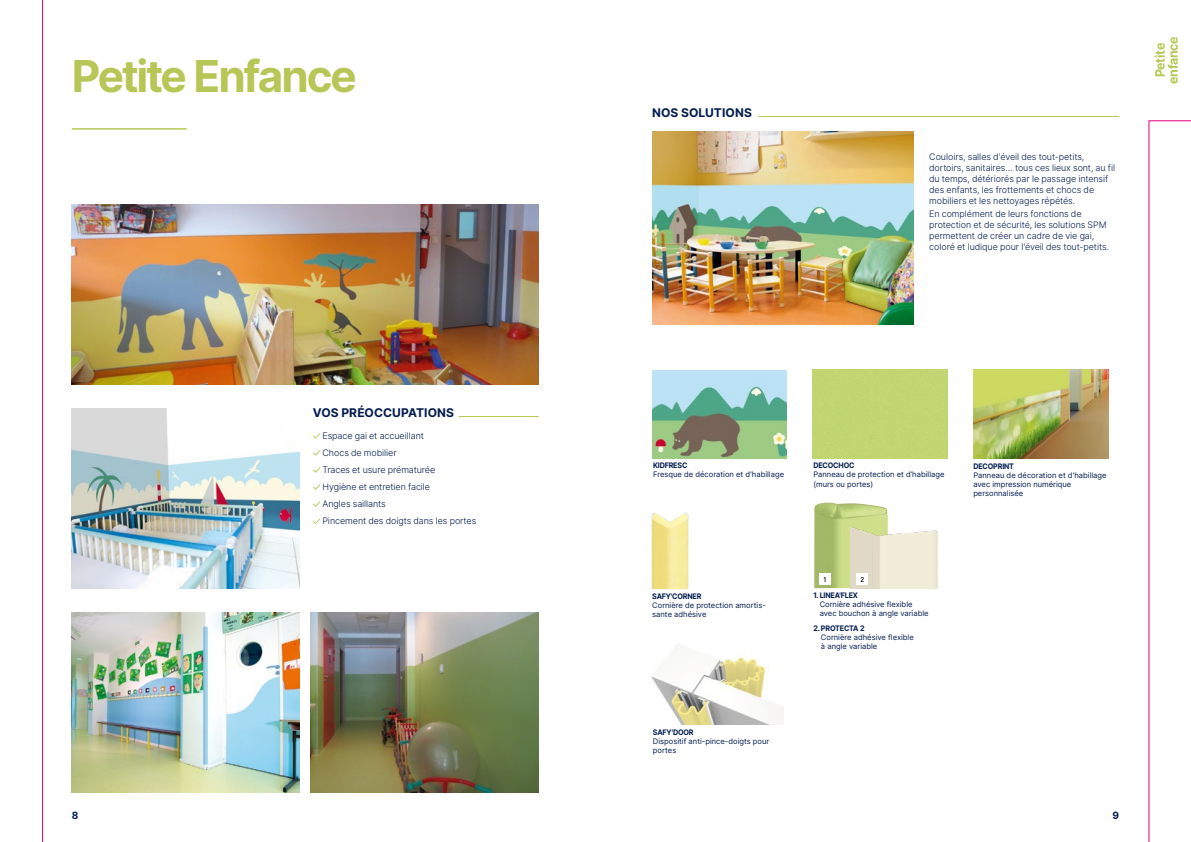
<style>
.page{position:relative;width:1191px;height:842px;background:#fff}
.page>*{position:absolute;margin:0;border:0;box-sizing:border-box;transform-origin:0 0}
.t1{font:700 44px "Inter";letter-spacing:-.05em;color:#b7c757}
.t2{font:700 13px/12.9px "Inter";letter-spacing:-.015em;color:#b7c757;text-align:center;scale:.95 1}
.t3{font:700 12px "Inter";color:#021c4f}
.t4{font:700 10px "Inter";color:#021c4f}
.t5{font:9px/10.8px "Inter Light BETA";letter-spacing:-.01em;color:#021c4f}
.t6{font:300 9px/17.1px "Inter";letter-spacing:-.01em;color:#021c4f}
.t7{font:7.6px/9.1px "Inter";color:#021c4f}
.t8{font:700 7.6px "Inter";letter-spacing:-.02em;color:#021c4f;scale:.94 1}
.t9{font:500 7px "DIN Pro";color:#000}
</style>
<div class="page">
<img style="left:651px;top:512px;width:38px;height:76px">
<img style="left:973px;top:370px;width:135px;height:88px">
<img style="left:652px;top:371px;width:135px;height:87px">
<img style="left:814px;top:502px;width:74px;height:86px">
<img style="left:851px;top:522px;width:87px;height:66px">
<img style="left:651px;top:647px;width:133px;height:78px">
<div style="left:819px;top:574px;width:11px;height:11px;background:#fff"></div>
<div style="left:856px;top:574px;width:12px;height:11px;background:#fff"></div>
<img style="left:72px;top:204px;width:467px;height:180px">
<img style="left:72px;top:408px;width:228px;height:180px">
<svg style="left:313px;top:433px;width:7px;height:6px"></svg>
<svg style="left:313px;top:450px;width:7px;height:6px"></svg>
<svg style="left:313px;top:467px;width:7px;height:6px"></svg>
<svg style="left:313px;top:484px;width:7px;height:6px"></svg>
<svg style="left:313px;top:501px;width:7px;height:6px"></svg>
<svg style="left:313px;top:519px;width:7px;height:5px"></svg>
<hr style="left:459px;top:416px;width:80px;height:1px;background:#b7c757">
<img style="left:72px;top:612px;width:228px;height:180px">
<img style="left:311px;top:612px;width:228px;height:180px">
<hr style="left:72px;top:128px;width:115px;height:2px;background:#b7c757">
<hr style="left:758px;top:116px;width:361px;height:1px;background:#b7c757">
<img style="left:652px;top:132px;width:261px;height:192px">
<svg style="left:1148px;top:120px;width:43px;height:722px"></svg>
<svg style="left:42px;top:0;width:1px;height:842px"></svg>
<h1 class="t1" style="left:72px;top:44px;width:286px">Petite Enfance</h1>
<h3 class="t3" style="left:652px;top:104px;width:101px">NOS SOLUTIONS</h3>
<p class="t5" style="left:929px;top:152px;width:187px">Couloirs, salles d'éveil des tout-petits, dortoirs, sanitaires… tous ces lieux sont, au fil du temps, détériorés par le passage intensif des enfants, les frottements et chocs de mobiliers et les nettoyages répétés.</p>
<p class="t5" style="left:929px;top:209px;width:181px">En complément de leurs fonctions de protection et de sécurité, les solutions SPM permettent de créer un cadre de vie gai, coloré et ludique pour l’éveil des tout-petits.</p>
<h2 class="t2" style="left:1153px;top:84px;width:52px;rotate:-90deg">Petite enfance</h2>
<h3 class="t3" style="left:313px;top:404px;width:143px">VOS PRÉOCCUPATIONS</h3>
<p class="t6" style="left:322px;top:427px;width:155px">Espace gai et accueillant<br>Chocs de mobilier<br>Traces et usure prématurée<br>Hygiène et entretien facile<br>Angles saillants<br>Pincement des doigts dans les portes</p>
<p class="t8" style="left:653px;top:460px;width:38px">KIDFRESC</p>
<p class="t7" style="left:653px;top:470px;width:133px">Fresque de décoration et d'habillage</p>
<p class="t8" style="left:813px;top:460px;width:45px">DECOCHOC</p>
<p class="t7" style="left:813px;top:470px;width:133px">Panneau de protection et d’habillage (murs ou portes)</p>
<p class="t8" style="left:973px;top:460px;width:45px">DECOPRINT</p>
<p class="t7" style="left:973px;top:470px;width:135px">Panneau de décoration et d'habillage avec impression numérique personnalisée</p>
<p class="t8" style="left:652px;top:590px;width:54px">SAFY'CORNER</p>
<p class="t7" style="left:652px;top:600px;width:115px">Cornière de protection amortis&shy;sante adhésive</p>
<p class="t8" style="left:653px;top:727px;width:45px">SAFY'DOOR</p>
<p class="t7" style="left:653px;top:737px;width:118px">Dispositif anti-pince-doigts pour portes</p>
<p class="t9" style="left:823px;top:575px;width:5px">1</p>
<p class="t9" style="left:860px;top:575px;width:5px">2</p>
<p class="t8" style="left:813px;top:590px;width:49px">1. LINEA'FLEX</p>
<p class="t7" style="left:819px;top:600px;width:110px">Cornière adhésive flexible avec bouchon à angle variable</p>
<p class="t8" style="left:813px;top:622px;width:56px">2. PROTECTA 2</p>
<p class="t7" style="left:821px;top:632px;width:94px">Cornière adhésive flexible à angle variable</p>
<p class="t4" style="left:72px;top:808px;width:8px">8</p>
<p class="t4" style="left:1112px;top:808px;width:8px">9</p>
</div>
